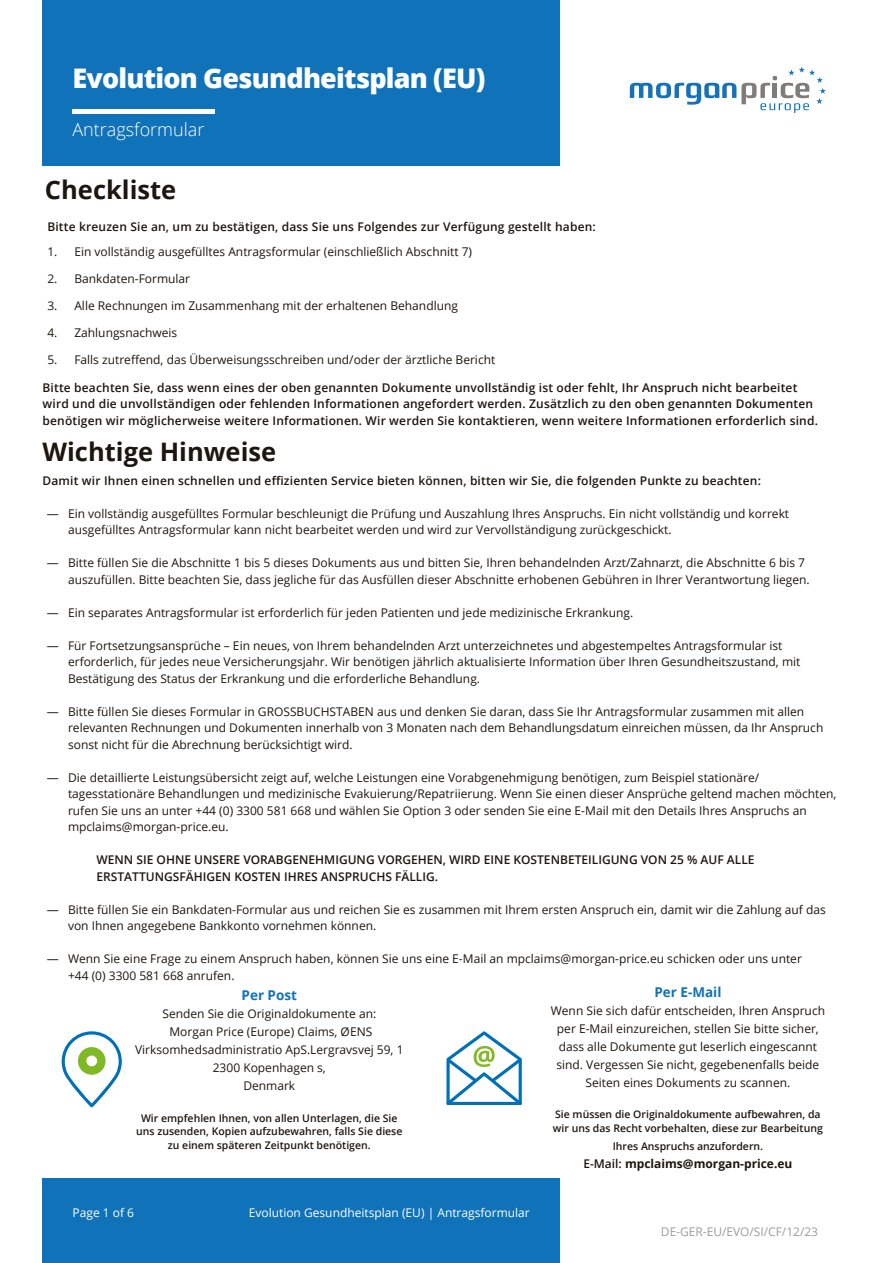
<style>
.page{position:relative;width:893px;height:1263px;background:#fff}
.page>*{position:absolute;margin:0;border:0;box-sizing:border-box;transform-origin:0 0}
.t1{font:800 27px "Open Sans";letter-spacing:-.03em;color:#fff}
.t2{font:700 25.5px "Open Sans";color:#1d160f}
.t3{font:300 18px "Open Sans";color:#fff}
.t4{font:700 13.5px "Open Sans";color:#1072b9}
.t5{font:12px/16.5px "Open Sans";color:#1d160f}
.t6{font:600 12px/16.5px "Open Sans";letter-spacing:.015em;color:#1d160f}
.t7{font:12px "Open Sans";color:#fff}
.t8{font:700 12px "Open Sans";color:#1d160f}
.t9{font:12px "Open Sans";color:#9d9d9c}
.t10{font:600 10.5px/13.5px "Open Sans";color:#1d160f}
.s1{font-weight:600}
</style>
<div class="page">
<div style="left:43px;top:1178px;width:517px;height:85px;background:#1072b9"></div>
<svg style="left:630px;top:67px;width:196px;height:46px"></svg>
<div style="left:43px;top:0;width:517px;height:166px;background:#1072b9"></div>
<hr style="left:73px;top:110px;width:142px;height:4px;background:#fff">
<svg style="left:446px;top:1031px;width:76px;height:74px"></svg>
<svg style="left:62px;top:1031px;width:60px;height:76px"></svg>
<h1 class="t1" style="left:73px;top:58px;width:414px">Evolution Gesundheitsplan (EU)</h1>
<h3 class="t3" style="left:73px;top:117px;width:133px">Antragsformular</h3>
<h2 class="t2" style="left:45px;top:172px;width:133px">Checkliste</h2>
<p class="t6" style="left:47px;top:218px;width:550px">Bitte kreuzen Sie an, um zu bestätigen, dass Sie uns Folgendes zur Verfügung gestellt haben:</p>
<p class="t5" style="left:47px;top:243px;width:426px">1. Ein vollständig ausgefülltes Antragsformular (einschließlich Abschnitt 7)</p>
<p class="t5" style="left:47px;top:270px;width:144px">2. Bankdaten-Formular</p>
<p class="t5" style="left:47px;top:297px;width:412px">3. Alle Rechnungen im Zusammenhang mit der erhaltenen Behandlung</p>
<p class="t5" style="left:47px;top:324px;width:131px">4. Zahlungsnachweis</p>
<p class="t5" style="left:47px;top:351px;width:449px">5. Falls zutreffend, das Überweisungsschreiben und/oder der ärztliche Bericht</p>
<p class="t6" style="left:43px;top:379px;width:777px">Bitte beachten Sie, dass wenn eines der oben genannten Dokumente unvollständig ist oder fehlt, Ihr Anspruch nicht bearbeitet wird und die unvollständigen oder fehlenden Informationen angefordert werden. Zusätzlich zu den oben genannten Dokumenten benötigen wir möglicherweise weitere Informationen. Wir werden Sie kontaktieren, wenn weitere Informationen erforderlich sind.</p>
<h2 class="t2" style="left:43px;top:433px;width:235px">Wichtige Hinweise</h2>
<p class="t6" style="left:43px;top:472px;width:720px">Damit wir Ihnen einen schnellen und effizienten Service bieten können, bitten wir Sie, die folgenden Punkte zu beachten:</p>
<p class="t5" style="left:68px;top:505px;width:723px;text-indent:-21px">— Ein vollständig ausgefülltes Formular beschleunigt die Prüfung und Auszahlung Ihres Anspruchs. Ein nicht vollständig und korrekt ausgefülltes Antragsformular kann nicht bearbeitet werden und wird zur Vervollständigung zurückgeschickt.</p>
<p class="t5" style="left:68px;top:554px;width:743px;text-indent:-21px">— Bitte füllen Sie die Abschnitte 1 bis 5 dieses Dokuments aus und bitten Sie, Ihren behandelnden Arzt/Zahnarzt, die Abschnitte 6 bis 7 auszufüllen. Bitte beachten Sie, dass jegliche für das Ausfüllen dieser Abschnitte erhobenen Gebühren in Ihrer Verantwortung liegen.</p>
<p class="t5" style="left:47px;top:604px;width:588px">— Ein separates Antragsformular ist erforderlich für jeden Patienten und jede medizinische Erkrankung.</p>
<p class="t5" style="left:68px;top:637px;width:734px;text-indent:-21px">— Für Fortsetzungsansprüche – Ein neues, von Ihrem behandelnden Arzt unterzeichnetes und abgestempeltes Antragsformular ist erforderlich, für jedes neue Versicherungsjahr. Wir benötigen jährlich aktualisierte Information über Ihren Gesundheitszustand, mit<br>Bestätigung des Status der Erkrankung und die erforderliche Behandlung.</p>
<p class="t5" style="left:68px;top:703px;width:757px;text-indent:-21px">— Bitte füllen Sie dieses Formular in GROSSBUCHSTABEN aus und denken Sie daran, dass Sie Ihr Antragsformular zusammen mit allen relevanten Rechnungen und Dokumenten innerhalb von 3 Monaten nach dem Behandlungsdatum einreichen müssen, da Ihr Anspruch sonst nicht für die Abrechnung berücksichtigt wird.</p>
<p class="t5" style="left:68px;top:769px;width:770px;text-indent:-21px">— Die detaillierte Leistungsübersicht zeigt auf, welche Leistungen eine Vorabgenehmigung benötigen, zum Beispiel stationäre/ tagesstationäre Behandlungen und medizinische Evakuierung/Repatriierung. Wenn Sie einen dieser Ansprüche geltend machen möchten, rufen Sie uns an unter +44 (0) 3300 581 668 und wählen Sie Option 3 oder senden Sie eine E-Mail mit den Details Ihres Anspruchs an mpclaims@morgan-price.eu.</p>
<p class="t6" style="left:97px;top:851px;width:659px">WENN SIE OHNE UNSERE VORABGENEHMIGUNG VORGEHEN, WIRD EINE KOSTENBETEILIGUNG VON 25 % AUF ALLE<br>ERSTATTUNGSFÄHIGEN KOSTEN IHRES ANSPRUCHS FÄLLIG.</p>
<p class="t5" style="left:68px;top:901px;width:759px;text-indent:-21px">— Bitte füllen Sie ein Bankdaten-Formular aus und reichen Sie es zusammen mit Ihrem ersten Anspruch ein, damit wir die Zahlung auf das von Ihnen angegebene Bankkonto vornehmen können.</p>
<p class="t5" style="left:68px;top:950px;width:735px;text-indent:-21px">— Wenn Sie eine Frage zu einem Anspruch haben, können Sie uns eine E-Mail an mpclaims@morgan-price.eu schicken oder uns unter +44 (0) 3300 581 668 anrufen.</p>
<p class="t4" style="left:654px;top:982px;width:69px">Per E-Mail</p>
<p class="t5" style="left:551px;top:1001px;width:276px;line-height:18px;text-align:center">Wenn Sie sich dafür entscheiden, Ihren Anspruch per E-Mail einzureichen, stellen Sie bitte sicher, dass alle Dokumente gut leserlich eingescannt sind. Vergessen Sie nicht, gegebenenfalls beide Seiten eines Dokuments zu scannen.</p>
<p class="t10" style="left:553px;top:1108px;width:271px">Sie müssen die Originaldokumente aufbewahren, da wir uns das Recht vorbehalten, diese zur Bearbeitung</p>
<p class="t10" style="left:613px;top:1139px;width:152px">Ihres Anspruchs anzufordern.</p>
<p class="t8" style="left:583px;top:1155px;width:211px"><span class="s1">E-Mail:</span> mpclaims@morgan-price.eu</p>
<p class="t4" style="left:242px;top:986px;width:57px">Per Post</p>
<p class="t5" style="left:135px;top:1004px;width:270px;line-height:18px;text-align:center">Senden Sie die Originaldokumente an:<br>Morgan Price (Europe) Claims, ØENS<br>Virksomhedsadministratio ApS.Lergravsvej 59, 1<br>2300 Kopenhagen s,<br>Denmark</p>
<p class="t10" style="left:136px;top:1111px;width:268px;text-align:center">Wir empfehlen Ihnen, von allen Unterlagen, die Sie uns zusenden, Kopien aufzubewahren, falls Sie diese zu einem späteren Zeitpunkt benötigen.</p>
<p class="t7" style="left:73px;top:1204px;width:63px">Page 1 of 6</p>
<p class="t7" style="left:249px;top:1204px;width:283px">Evolution Gesundheitsplan (EU) | Antragsformular</p>
<p class="t9" style="left:661px;top:1223px;width:159px">DE-GER-EU/EVO/SI/CF/12/23</p>
</div>
